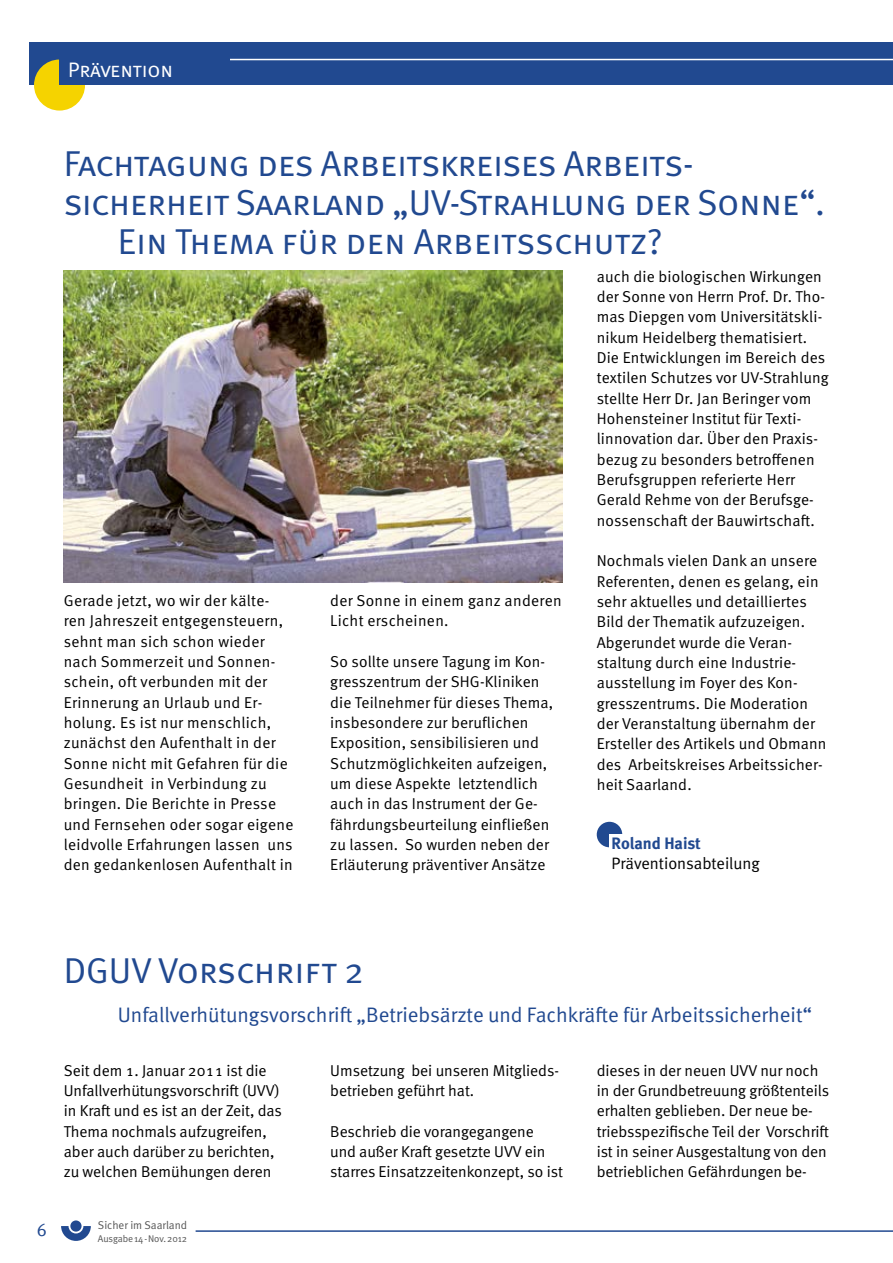
<style>
.page{position:relative;width:893px;height:1263px;background:#fff}
.page>*{position:absolute;margin:0;border:0;box-sizing:border-box;transform-origin:0 0}
.t1{font:36px "DGUV Meta";letter-spacing:-.01em;color:#214990}
.t2{font:21px "DGUV Meta";color:#214990}
.t3{font:21px "DGUV Meta";letter-spacing:-.01em;color:#fff}
.t4{font:18px "DGUV Meta";color:#214990}
.t5{font:16.5px "DGUV Meta";color:#000}
.t6{font:700 16.5px "DGUV Meta";color:#214990}
.t7{font:15.75px/20.2px "DGUV Meta";letter-spacing:.01em;color:#000}
.t8{font:11.25px "DGUV Meta";color:#565656}
.t9{font:9.75px "DGUV Meta";letter-spacing:-.01em;color:#565656}
</style>
<div class="page">
<div style="left:597px;top:822px;width:25px;height:25px;background:#214990;border-radius:50%"></div>
<div style="left:609px;top:834px;width:151px;height:35px;background:#fff"></div>
<div style="left:30px;top:43px;width:863px;height:42px;background:#214990"></div>
<hr style="left:195px;top:59px;width:698px;height:1px;background:#fff">
<hr style="left:196px;top:1230px;width:697px;height:2px;background:#214990">
<svg style="left:61px;top:1226px;width:30px;height:15px"></svg>
<div style="left:70px;top:1220px;width:12px;height:11px;background:#214990;border-radius:50%"></div>
<div style="left:34px;top:60px;width:51px;height:51px;background:#f5d300;border-radius:50%"></div>
<div style="left:60px;top:56px;width:170px;height:29px;background:#214990"></div>
<img style="left:64px;top:270px;width:499px;height:312px">
<h2 class="t3" style="left:68px;top:57px;width:107px">Prävention</h2>
<h1 class="t1" style="left:64px;top:143px;width:631px">Fachtagung des Arbeitskreises Arbeits-</h1>
<h1 class="t1" style="left:64px;top:182px;width:763px">sicherheit Saarland „UV-Strahlung der Sonne“.</h1>
<h1 class="t1" style="left:118px;top:221px;width:546px">Ein Thema für den Arbeitsschutz?</h1>
<p class="t7" style="left:64px;top:591px;width:231px">Gerade jetzt, wo wir der kälte&shy;ren Jahreszeit entgegensteuern, sehnt man sich schon wieder nach Sommerzeit und Sonnen&shy;schein, oft verbunden mit der<br>Erinnerung an Urlaub und Er&shy;holung. Es ist nur menschlich, zunächst den Aufenthalt in der<br>Sonne nicht mit Gefahren für die<br>Gesundheit in Verbindung zu bringen. Die Berichte in Presse und Fernsehen oder sogar eigene leidvolle Erfahrungen lassen uns den gedankenlosen Aufenthalt in</p>
<p class="t7" style="left:330px;top:591px;width:233px">der Sonne in einem ganz anderen<br>Licht erscheinen.</p>
<p class="t7" style="left:330px;top:652px;width:224px">So sollte unsere Tagung im Kon&shy;gresszentrum der SHG-Kliniken die Teilnehmer für dieses Thema, insbesondere zur beruflichen<br>Exposition, sensibilisieren und<br>Schutzmöglichkeiten aufzeigen, um diese Aspekte letztendlich auch in das Instrument der Ge&shy;fährdungsbeurteilung einfließen zu lassen. So wurden neben der<br>Erläuterung präventiver Ansätze</p>
<p class="t7" style="left:597px;top:267px;width:234px">auch die biologischen Wirkungen der Sonne von Herrn Prof. Dr. Tho&shy;mas Diepgen vom Universitätskli&shy;nikum Heidelberg thematisiert.<br>Die Entwicklungen im Bereich des textilen Schutzes vor UV-Strahlung stellte Herr Dr. Jan Beringer vom Hohensteiner Institut für Texti&shy;linnovation dar. Über den Praxis&shy;bezug zu besonders betroffenen Berufsgruppen referierte Herr Gerald Rehme von der Berufsge&shy;nossenschaft der Bauwirtschaft.</p>
<p class="t7" style="left:597px;top:551px;width:231px">Nochmals vielen Dank an unsere<br>Referenten, denen es gelang, ein sehr aktuelles und detailliertes<br>Bild der Thematik aufzuzeigen.<br>Abgerundet wurde die Veran&shy;staltung durch eine Industrie&shy;ausstellung im Foyer des Kon&shy;gresszentrums. Die Moderation der Veranstaltung übernahm der<br>Ersteller des Artikels und Obmann des Arbeitskreises Arbeitssicher&shy;heit Saarland.</p>
<p class="t6" style="left:612px;top:833px;width:91px">Roland Haist</p>
<p class="t5" style="left:612px;top:854px;width:150px">Präventionsabteilung</p>
<p class="t4" style="left:37px;top:1219px;width:12px">6</p>
<h1 class="t1" style="left:64px;top:949px;width:302px">DGUV Vorschrift 2</h1>
<h2 class="t2" style="left:118px;top:1002px;width:696px">Unfallverhütungsvorschrift „Betriebsärzte und Fachkräfte für Arbeitssicherheit“</h2>
<p class="t7" style="left:64px;top:1060px;width:220px">Seit dem 1. Januar 2011 ist die<br>Unfallverhütungsvorschrift (UVV) in Kraft und es ist an der Zeit, das<br>Thema nochmals aufzugreifen, aber auch darüber zu berichten, zu welchen Bemühungen deren</p>
<p class="t8" style="left:98px;top:1218px;width:91px">Sicher im Saarland</p>
<p class="t9" style="left:98px;top:1233px;width:91px">Ausgabe 14 - Nov. 2012</p>
<p class="t7" style="left:330px;top:1060px;width:230px">Umsetzung bei unseren Mitglieds&shy;betrieben geführt hat.</p>
<p class="t7" style="left:330px;top:1121px;width:234px">Beschrieb die vorangegangene und außer Kraft gesetzte UVV ein starres Einsatzzeitenkonzept, so ist</p>
<p class="t7" style="left:597px;top:1060px;width:234px">dieses in der neuen UVV nur noch in der Grundbetreuung größtenteils erhalten geblieben. Der neue be&shy;triebsspezifische Teil der Vorschrift ist in seiner Ausgestaltung von den betrieblichen Gefährdungen be-</p>
</div>
